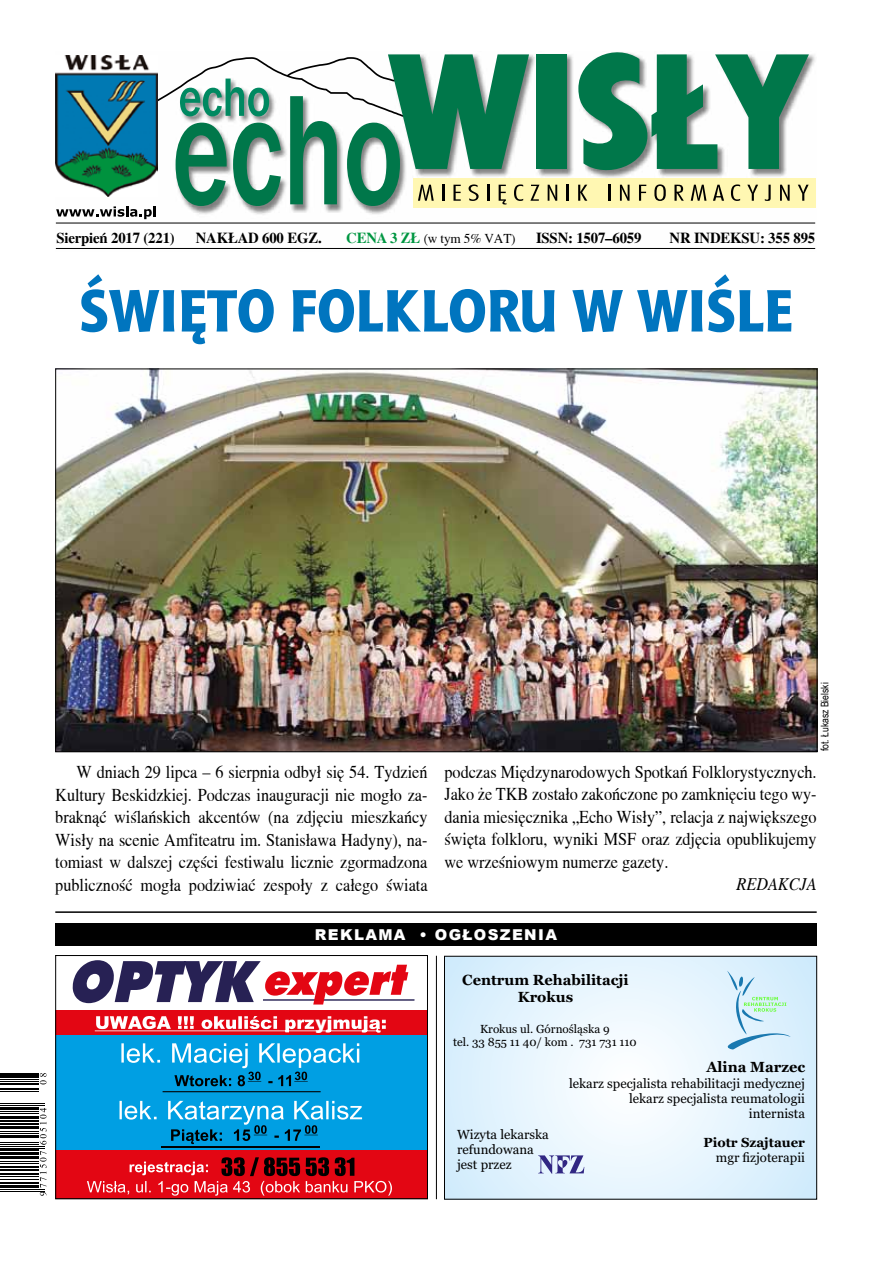
<style>
.page{position:relative;width:872px;height:1263px;background:#fff}
.page>*{position:absolute;margin:0;border:0;box-sizing:border-box;transform-origin:0 0}
.t1{font:60px "Aerton TTEFN Black";color:#0075bf;scale:.9 1}
.t2{font:900 18.15px "Arial";color:#fff}
.t3{font:18px/22.5px "Toronto";color:#000;text-align:justify;scale:.9 1}
.t4{font:italic 18px "Toronto";color:#000;scale:.9 1}
.t5{font:700 15px "Toronto";letter-spacing:-.01em;color:#000}
.t6{font:900 15px "Arial";letter-spacing:.09em;color:#fff}
.t7{font:700 14.55px/16.5px "Georgia";color:#000;text-align:center}
.t8{font:13.5px "Toronto";letter-spacing:-.01em;color:#000}
.t9{font:13.2px/14.9px "Georgia";color:#000;text-align:right}
.t10{font:700 13.2px "Georgia";color:#000}
.t11{font:11.7px/13.2px "Georgia";color:#000;text-align:center}
.t12{font:10.5px "Arial Narrow";color:#000}
.s1{font-weight:700;font-size:15px;color:#009641}
</style>
<div class="page">
<img style="left:55px;top:54px;width:761px;height:195px">
<hr style="left:56px;top:248px;width:759px;height:1px;background:#000">
<hr style="left:56px;top:223px;width:759px;height:1px;background:#000">
<div style="left:413px;top:178px;width:402px;height:30px;background:#fff7b2"></div>
<div style="left:536px;top:54px;width:30px;height:115px;background:#00774a"></div>
<svg style="left:547px;top:185px;width:10px;height:16px"></svg>
<hr style="left:566px;top:185px;width:3px;height:16px;background:#000">
<svg style="left:578px;top:52px;width:231px;height:149px"></svg>
<svg style="left:56px;top:54px;width:483px;height:165px"></svg>
<img style="left:55px;top:56px;width:102px;height:140px">
<hr style="left:0;top:1191px;width:44px;height:1px;background:#000">
<hr style="left:0;top:1189px;width:44px;height:1px;background:#000">
<hr style="left:0;top:1185px;width:39px;height:3px;background:#000">
<hr style="left:0;top:1182px;width:39px;height:2px;background:#000">
<hr style="left:0;top:1179px;width:39px;height:1px;background:#000">
<hr style="left:0;top:1176px;width:39px;height:1px;background:#000">
<hr style="left:0;top:1173px;width:39px;height:1px;background:#000">
<hr style="left:0;top:1169px;width:39px;height:2px;background:#000">
<hr style="left:0;top:1166px;width:39px;height:2px;background:#000">
<hr style="left:0;top:1163px;width:39px;height:1px;background:#000">
<hr style="left:0;top:1161px;width:39px;height:1px;background:#000">
<hr style="left:0;top:1156px;width:39px;height:3px;background:#000">
<hr style="left:0;top:1152px;width:39px;height:3px;background:#000">
<hr style="left:0;top:1149px;width:39px;height:2px;background:#000">
<hr style="left:0;top:1148px;width:44px;height:1px;background:#000">
<hr style="left:0;top:1146px;width:44px;height:1px;background:#000">
<hr style="left:0;top:1144px;width:39px;height:1px;background:#000">
<hr style="left:0;top:1142px;width:39px;height:1px;background:#000">
<hr style="left:0;top:1135px;width:39px;height:3px;background:#000">
<hr style="left:0;top:1133px;width:39px;height:1px;background:#000">
<hr style="left:0;top:1131px;width:39px;height:1px;background:#000">
<hr style="left:0;top:1126px;width:39px;height:3px;background:#000">
<hr style="left:0;top:1123px;width:39px;height:2px;background:#000">
<hr style="left:0;top:1120px;width:39px;height:1px;background:#000">
<hr style="left:0;top:1116px;width:39px;height:2px;background:#000">
<hr style="left:0;top:1113px;width:39px;height:1px;background:#000">
<hr style="left:0;top:1111px;width:39px;height:1px;background:#000">
<hr style="left:0;top:1107px;width:39px;height:3px;background:#000">
<hr style="left:0;top:1105px;width:44px;height:1px;background:#000">
<hr style="left:0;top:1103px;width:44px;height:1px;background:#000">
<hr style="left:0;top:1091px;width:39px;height:1px;background:#000">
<hr style="left:0;top:1088px;width:39px;height:1px;background:#000">
<hr style="left:0;top:1083px;width:39px;height:2px;background:#000">
<hr style="left:0;top:1081px;width:39px;height:1px;background:#000">
<hr style="left:0;top:1079px;width:39px;height:1px;background:#000">
<hr style="left:0;top:1077px;width:39px;height:1px;background:#000">
<hr style="left:0;top:1073px;width:39px;height:2px;background:#000">
<svg style="left:40px;top:1151px;width:7px;height:45px"></svg>
<svg style="left:40px;top:1108px;width:6px;height:37px"></svg>
<svg style="left:40px;top:1073px;width:6px;height:11px"></svg>
<div style="left:55px;top:923px;width:761px;height:23px;background:#000"></div>
<hr style="left:55px;top:911px;width:761px;height:2px;background:#000">
<svg style="left:57px;top:960px;width:369px;height:237px"></svg>
<div style="left:55px;top:955px;width:373px;height:244px;border:1px solid #000"></div>
<hr style="left:436px;top:956px;width:1px;height:243px;background:#000">
<svg style="left:446px;top:958px;width:369px;height:239px"></svg>
<svg style="left:721px;top:971px;width:69px;height:79px;background:#cae7f1"></svg>
<svg style="left:538px;top:1155px;width:46px;height:19px"></svg>
<div style="left:444px;top:956px;width:373px;height:243px;border:1px solid #000"></div>
<img style="left:57px;top:371px;width:758px;height:379px">
<p class="t5" style="left:57px;top:230px;width:120px">Sierpień 2017 (221)</p>
<p class="t5" style="left:196px;top:230px;width:127px">NAKŁAD 600 EGZ.</p>
<p class="t8" style="left:346px;top:231px;width:171px"><span class="s1">CENA 3 ZŁ</span> (w tym 5% VAT)</p>
<p class="t5" style="left:536px;top:230px;width:107px">ISSN: 1507–6059</p>
<p class="t5" style="left:669px;top:230px;width:147px">NR INDEKSU: 355 895</p>
<h1 class="t1" style="left:79px;top:274px;width:795px">ŚWIĘTO FOLKLORU W WIŚLE</h1>
<p class="t12" style="left:817px;top:751px;width:70px;rotate:-90deg">fot. Łukasz Bielski</p>
<p class="t3" style="left:55px;top:761px;width:415px;text-indent:21px">W dniach 29 lipca – 6 sierpnia odbył się 54. Tydzień Kultury Beskidzkiej. Podczas inauguracji nie mogło za&shy;braknąć wiślańskich akcentów (na zdjęciu mieszkańcy Wisły na scenie Amfiteatru im. Stanisława Hadyny), na&shy;tomiast w dalszej części festiwalu licznie zgormadzona publiczność mogła podziwiać zespoły z całego świata</p>
<p class="t3" style="left:444px;top:760px;width:415px">podczas Międzynarodowych Spotkań Folklorystycznych.<br>Jako że TKB zostało zakończone po zamknięciu tego wy&shy;dania miesięcznika „Echo Wisły”, relacja z największego święta folkloru, wyniki MSF oraz zdjęcia opublikujemy we wrześniowym numerze gazety.</p>
<p class="t4" style="left:736px;top:874px;width:91px">REDAKCJA</p>
<p class="t6" style="left:315px;top:923px;width:243px">REKLAMA • OGŁOSZENIA</p>
<p class="t2" style="left:316px;top:1009px;width:12px">y</p>
<p class="t7" style="left:462px;top:972px;width:168px">Centrum Rehabilitacji<br>Krokus</p>
<p class="t11" style="left:453px;top:1023px;width:185px">Krokus ul. Górnośląska 9<br>tel. 33 855 11 40/ kom . 731 731 110</p>
<p class="t9" style="left:457px;top:1127px;width:93px;text-align:left">Wizyta lekarska refundowana jest przez</p>
<p class="t7" style="left:706px;top:1059px;width:100px">Alina Marzec</p>
<p class="t9" style="left:569px;top:1076px;width:237px">lekarz specjalista rehabilitacji medycznej lekarz specjalista reumatologii<br>internista</p>
<p class="t10" style="left:703px;top:1134px;width:103px">Piotr Szajtauer</p>
<p class="t9" style="left:716px;top:1150px;width:91px">mgr fizjoterapii</p>
</div>
